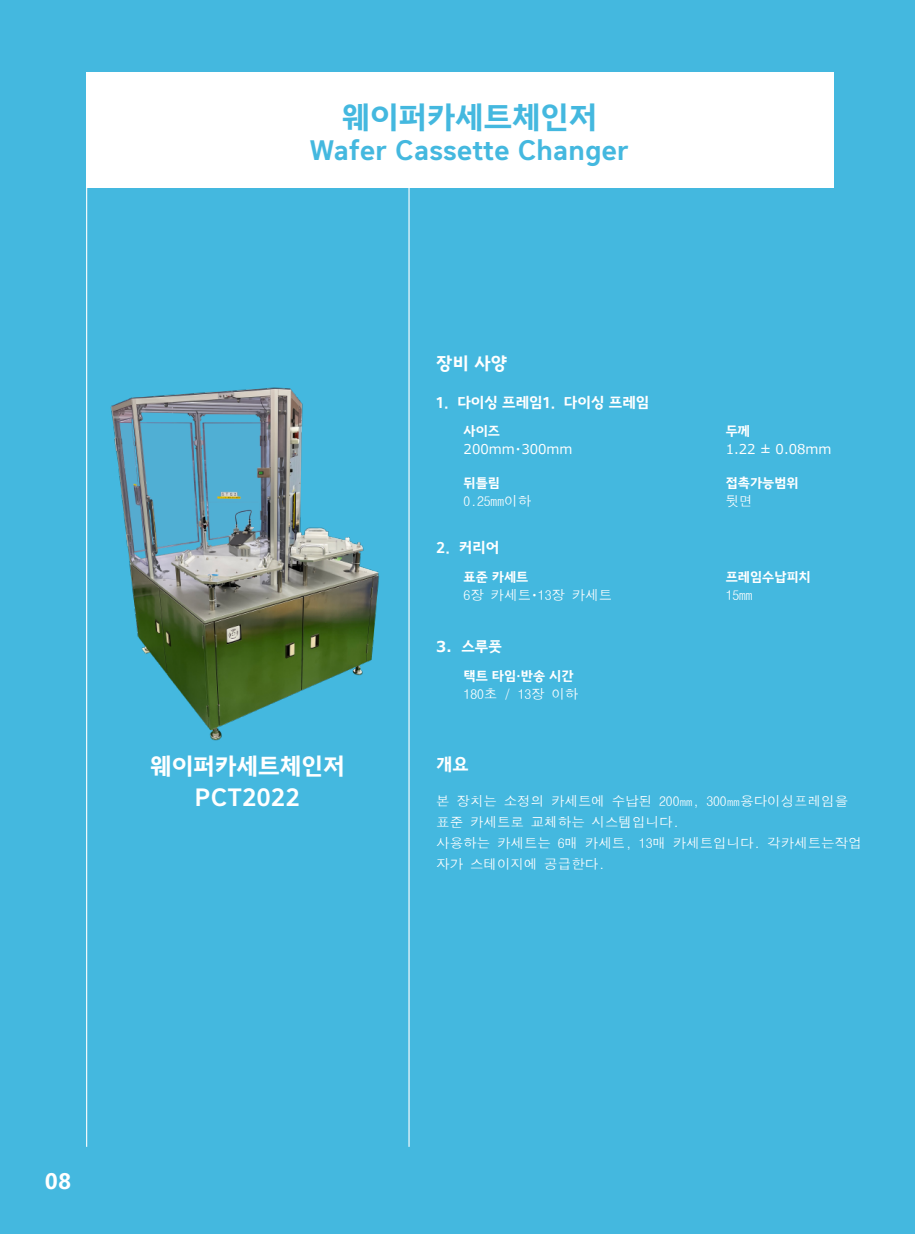
<style>
.page{position:relative;width:915px;height:1234px;background:#fff}
.page>*{position:absolute;margin:0;border:0;box-sizing:border-box;transform-origin:0 0}
.t1{font:700 31.5px "Kimjungchul Gothic";color:#44b8df}
.t2{font:700 27px "Kimjungchul Gothic";color:#44b8df}
.t3{font:700 24px/31.5px "Kimjungchul Gothic";color:#fff;text-align:center}
.t4{font:700 21px "Microsoft Ya Hei";color:#fff}
.t5{font:700 18px "Kimjungchul Gothic";color:#fff}
.t6{font:700 15px "Kimjungchul Gothic";color:#fff}
.t7{font:13.5px/21px "Dotum Che";color:#fff}
.t8{font:700 13.5px "Kimjungchul Gothic";color:#fff}
.t9{font:13.5px "Meiryo UI";color:#fff}
.s1{font-family:"Meiryo UI"}
</style>
<div class="page">
<div style="left:0;top:0;width:914px;height:1233px;background:#44b8df"></div>
<hr style="left:408px;top:105px;width:1px;height:1041px;background:#fff">
<hr style="left:86px;top:105px;width:1px;height:1041px;background:#fff">
<div style="left:86px;top:72px;width:747px;height:116px;background:#fff"></div>
<img style="left:110px;top:387px;width:270px;height:354px">
<h1 class="t1" style="left:341px;top:99px;width:257px">웨이퍼카세트체인저</h1>
<h2 class="t2" style="left:310px;top:134px;width:320px">Wafer Cassette Changer</h2>
<h3 class="t3" style="left:150px;top:750px;width:196px">웨이퍼카세트체인저<br>PCT2022</h3>
<h3 class="t5" style="left:436px;top:352px;width:72px">장비 사양</h3>
<p class="t6" style="left:436px;top:393px;width:214px">1．다이싱 프레임1．다이싱 프레임</p>
<p class="t8" style="left:463px;top:423px;width:38px">사이즈</p>
<p class="t9" style="left:463px;top:439px;width:110px">200mm・300mm</p>
<p class="t8" style="left:463px;top:475px;width:38px">뒤틀림</p>
<p class="t7" style="left:463px;top:490px;width:69px">0.25mm이하</p>
<p class="t6" style="left:436px;top:538px;width:64px">2．커리어</p>
<p class="t8" style="left:463px;top:569px;width:66px">표준 카세트</p>
<p class="t7" style="left:463px;top:584px;width:150px">6장 카세트<span class="s1">・</span>13장 카세트</p>
<p class="t6" style="left:436px;top:637px;width:67px"><span class="s1">3．</span>스루풋</p>
<p class="t8" style="left:463px;top:668px;width:111px">택트 타임·반송 시간</p>
<p class="t7" style="left:463px;top:683px;width:116px">180초 / 13장 이하</p>
<h3 class="t5" style="left:436px;top:753px;width:34px">개요</h3>
<p class="t8" style="left:725px;top:423px;width:26px">두께</p>
<p class="t9" style="left:725px;top:439px;width:107px">1.22 ± 0.08mm</p>
<p class="t8" style="left:725px;top:475px;width:74px">접촉가능범위</p>
<p class="t7" style="left:725px;top:490px;width:28px">뒷면</p>
<p class="t8" style="left:725px;top:569px;width:87px">프레임수납피치</p>
<p class="t7" style="left:725px;top:584px;width:28px">15mm</p>
<p class="t7" style="left:436px;top:791px;width:427px">본 장치는 소정의 카세트에 수납된 200㎜, 300㎜용다이싱프레임을 표준 카세트로 교체하는 시스템입니다.<br>사용하는 카세트는 6매 카세트, 13매 카세트입니다. 각카세트는작업 자가 스테이지에 공급한다.</p>
<h3 class="t4" style="left:45px;top:1166px;width:27px">08</h3>
</div>
